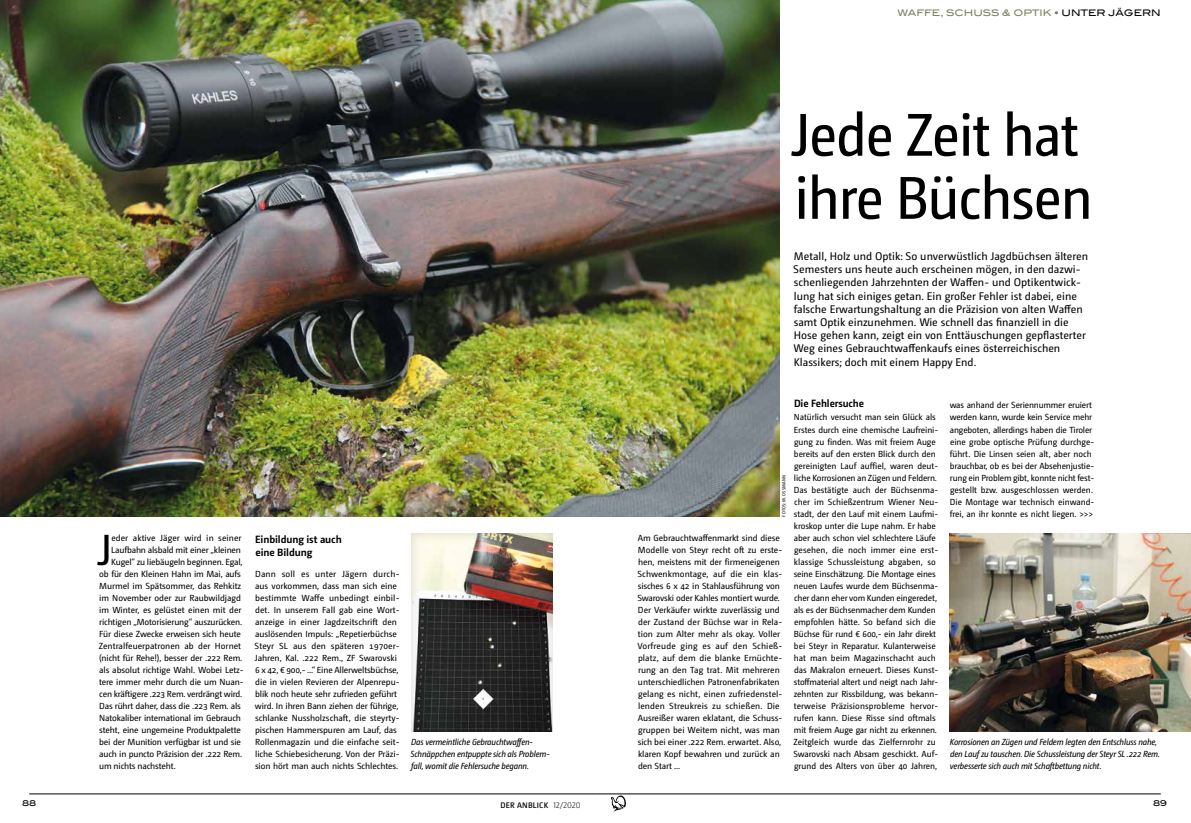
<style>
.page{position:relative;width:1191px;height:823px;background:#fff}
.page>*{position:absolute;margin:0;border:0;box-sizing:border-box;transform-origin:0 0}
.t1{font:60px/63px "Camingo Dos Pro S Cd";letter-spacing:-.02em;color:#000}
.t2{font:43.3px "Camingo Dos Pro";color:#000}
.t3{font:11px/13.2px "Camingo Dos Pro";color:#000}
.t4{font:700 10.5px/12.6px "Camingo Dos Pro";letter-spacing:-.01em;color:#000}
.t5{font:500 9px "Blair ITC";color:#7d7f61}
.t6{font:8.8px/12px "Camingo Dos Pro";letter-spacing:-.01em;color:#000}
.t7{font:italic 8.8px/12px "Camingo Dos Pro S Cd";letter-spacing:-.015em;color:#000}
.t8{font:600 8px "Camingo Dos Pro";letter-spacing:.025em;color:#000}
.t9{font:500 8px "Blair ITC";color:#000}
.t10{font:4.5px "Camingo Dos Pro S Cd";letter-spacing:.04em;color:#000}
.s1{color:#000}
.s2{font-weight:300}
</style>
<div class="page">
<hr style="left:596px;top:793px;width:564px;height:1px;background:#000">
<hr style="left:29px;top:793px;width:567px;height:1px;background:#000">
<svg style="left:611px;top:795px;width:15px;height:16px"></svg>
<div style="left:411px;top:532px;width:143px;height:200px;background:#000;opacity:.15"></div>
<img style="left:950px;top:533px;width:241px;height:198px">
<img style="left:0;top:0;width:780px;height:516px">
<p class="t5" style="left:897px;top:8px;width:265px">WAFFE, SCHUSS &amp; OPTIK • <span class="s1">UNTER JÄGERN</span></p>
<h1 class="t1" style="left:791px;top:103px;width:302px">Jede Zeit hat ihre Büchsen</h1>
<p class="t3" style="left:793px;top:249px;width:296px">Metall, Holz und Optik: So unverwüstlich Jagdbüchsen älteren Semesters uns heute auch erscheinen mögen, in den dazwi&shy;schenliegenden Jahrzehnten der Waffen- und Optikentwick&shy;lung hat sich einiges getan. Ein großer Fehler ist dabei, eine falsche Erwartungshaltung an die Präzision von alten Waffen samt Optik einzunehmen. Wie schnell das finanziell in die Hose gehen kann, zeigt ein von Enttäuschungen gepflasterter Weg eines Gebrauchtwaffenkaufs eines österreichischen Klassikers; doch mit einem Happy End.</p>
<h2 class="t2" style="left:98px;top:524px;width:16px">J</h2>
<p class="t6" style="left:111px;top:531px;width:132px">eder aktive Jäger wird in seiner</p>
<p class="t6" style="left:111px;top:543px;width:131px">Laufbahn alsbald mit einer „kleinen</p>
<p class="t6" style="left:111px;top:555px;width:133px">Kugel“ zu liebäugeln beginnen. Egal,</p>
<p class="t6" style="left:99px;top:567px;width:143px">ob für den Kleinen Hahn im Mai, aufs</p>
<p class="t6" style="left:99px;top:579px;width:143px">Murmel im Spätsommer, das Rehkitz</p>
<p class="t6" style="left:99px;top:591px;width:143px">im November oder zur Raubwildjagd</p>
<p class="t6" style="left:99px;top:603px;width:144px">im Winter, es gelüstet einen mit der</p>
<p class="t6" style="left:99px;top:615px;width:144px">richtigen „Motorisierung“ auszurücken.</p>
<p class="t6" style="left:99px;top:627px;width:143px">Für diese Zwecke erweisen sich heute</p>
<p class="t6" style="left:99px;top:639px;width:144px">Zentralfeuerpatronen ab der Hornet</p>
<p class="t6" style="left:99px;top:651px;width:145px">(nicht für Rehe!), besser der .222 Rem.</p>
<p class="t6" style="left:99px;top:663px;width:146px">als absolut richtige Wahl. Wobei Letz-</p>
<p class="t6" style="left:99px;top:675px;width:146px">tere immer mehr durch die um Nuan-</p>
<p class="t6" style="left:99px;top:687px;width:145px">cen kräftigere .223 Rem. verdrängt wird.</p>
<p class="t6" style="left:99px;top:699px;width:143px">Das rührt daher, dass die .223 Rem. als</p>
<p class="t6" style="left:99px;top:711px;width:143px">Natokaliber international im Gebrauch</p>
<p class="t6" style="left:99px;top:723px;width:143px">steht, eine ungemeine Produktpalette</p>
<p class="t6" style="left:99px;top:735px;width:143px">bei der Munition verfügbar ist und sie</p>
<p class="t6" style="left:99px;top:747px;width:145px">auch in puncto Präzision der .222 Rem.</p>
<p class="t6" style="left:99px;top:759px;width:78px">um nichts nachsteht.</p>
<p class="t4" style="left:255px;top:532px;width:88px">Einbildung ist auch eine Bildung</p>
<p class="t6" style="left:255px;top:567px;width:146px">Dann soll es unter Jägern durch&shy;aus vorkommen, dass man sich eine bestimmte Waffe unbedingt einbil&shy;det. In unserem Fall gab eine Wort&shy;anzeige in einer Jagdzeitschrift den auslösenden Impuls: „Repetierbüchse Steyr SL aus den späteren 1970er-Jahren, Kal. .222 Rem., ZF Swarovski 6 x 42, € 900,- ...“ Eine Allerweltsbüchse, die in vielen Revieren der Alpenrepu&shy;blik noch heute sehr zufrieden geführt wird. In ihren Bann ziehen der führige, schlanke Nussholzschaft, die steyrty&shy;pischen Hammerspuren am Lauf, das Rollenmagazin und die einfache seit&shy;liche Schiebesicherung. Von der Präzi&shy;sion hört man auch nichts Schlechtes.</p>
<p class="t4" style="left:794px;top:396px;width:71px">Die Fehlersuche</p>
<p class="t6" style="left:793px;top:411px;width:146px">Natürlich versucht man sein Glück als Erstes durch eine chemische Laufreini&shy;gung zu finden. Was mit freiem Auge bereits auf den ersten Blick durch den gereinigten Lauf auffiel, waren deut&shy;liche Korrosionen an Zügen und Feldern.<br>Das bestätigte auch der Büchsenma&shy;cher im Schießzentrum Wiener Neu&shy;stadt, der den Lauf mit einem Laufmi&shy;kroskop unter die Lupe nahm. Er habe aber auch schon viel schlechtere Läufe gesehen, die noch immer eine erst&shy;klassige Schussleistung abgaben, so seine Einschätzung. Die Montage eines neuen Laufes wurde dem Büchsenma&shy;cher dann eher vom Kunden eingeredet, als es der Büchsenmacher dem Kunden empfohlen hätte. So befand sich die Büchse für rund € 600,- ein Jahr direkt bei Steyr in Reparatur. Kulanterweise hat man beim Magazinschacht auch das Makralon erneuert. Dieses Kunst&shy;stoffmaterial altert und neigt nach Jahr&shy;zehnten zur Rissbildung, was bekann&shy;terweise Präzisionsprobleme hervor&shy;rufen kann. Diese Risse sind oftmals mit freiem Auge gar nicht zu erkennen.<br>Zeitgleich wurde das Zielfernrohr zu Swarovski nach Absam geschickt. Auf&shy;grund des Alters von über 40 Jahren,</p>
<p class="t6" style="left:949px;top:399px;width:146px">was anhand der Seriennummer eruiert werden kann, wurde kein Service mehr angeboten, allerdings haben die Tiroler eine grobe optische Prüfung durchge&shy;führt. Die Linsen seien alt, aber noch brauchbar, ob es bei der Absehenjustie&shy;rung ein Problem gibt, konnte nicht fest&shy;gestellt bzw. ausgeschlossen werden.<br>Die Montage war technisch einwand&shy;frei, an ihr konnte es nicht liegen. &gt;&gt;&gt;</p>
<p class="t10" style="left:781px;top:516px;width:43px;rotate:-90deg">FOTOS: M. OSSMANN</p>
<p class="t6" style="left:637px;top:531px;width:146px">Am Gebrauchtwaffenmarkt sind diese Modelle von Steyr recht oft zu erste&shy;hen, meistens mit der firmeneigenen Schwenkmontage, auf die ein klas&shy;sisches 6 x 42 in Stahlausführung von Swarovski oder Kahles montiert wurde.<br>Der Verkäufer wirkte zuverlässig und der Zustand der Büchse war in Rela&shy;tion zum Alter mehr als okay. Voller Vorfreude ging es auf den Schieß&shy;platz, auf dem die blanke Ernüchte&shy;rung an den Tag trat. Mit mehreren unterschiedlichen Patronenfabrikaten gelang es nicht, einen zufriedenstel&shy;lenden Streukreis zu schießen. Die Ausreißer waren eklatant, die Schuss&shy;gruppen bei Weitem nicht, was man sich bei einer .222 Rem. erwartet. Also, klaren Kopf bewahren und zurück an den Start ...</p>
<p class="t7" style="left:410px;top:735px;width:141px">Das vermeintliche Gebrauchtwaffen-<br>Schnäppchen entpuppte sich als Problem&shy;fall, womit die Fehlersuche begann.</p>
<p class="t7" style="left:949px;top:735px;width:212px">Korrosionen an Zügen und Feldern legten den Entschluss nahe, den Lauf zu tauschen. Die Schussleistung der Steyr SL .222 Rem. verbesserte sich auch mit Schaftbettung nicht.</p>
<p class="t9" style="left:22px;top:798px;width:16px">88</p>
<p class="t8" style="left:500px;top:799px;width:82px">DER ANBLICK <span class="s2">12/2020</span></p>
<p class="t9" style="left:1153px;top:798px;width:16px">89</p>
</div>
